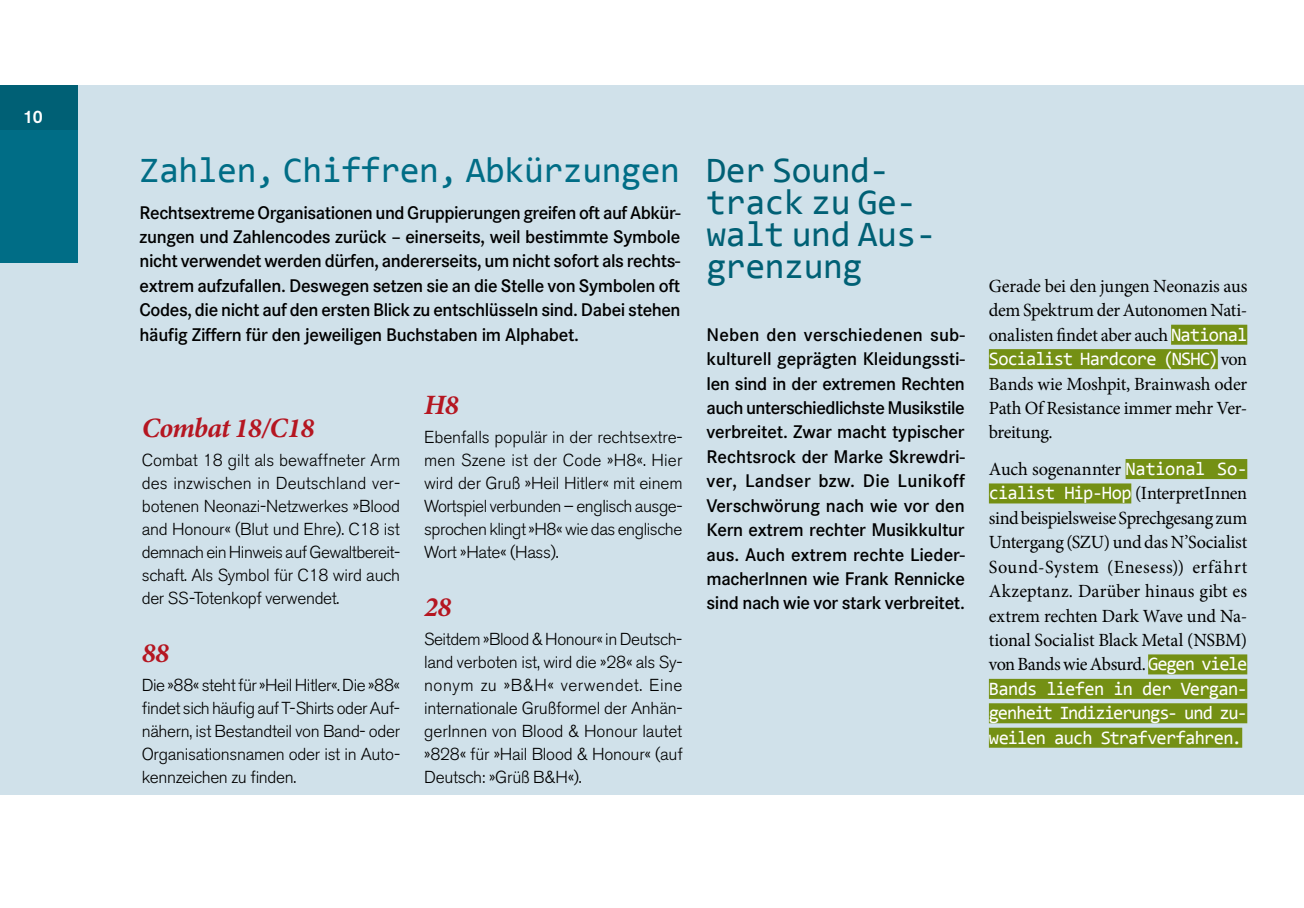
<style>
.page{position:relative;width:1304px;height:908px;background:#fff}
.page>*{position:absolute;margin:0;border:0;box-sizing:border-box;transform-origin:0 0}
.t1{font:36px/32px "Consolas";letter-spacing:-.01em;color:#006075}
.t2{font:36px "Consolas";letter-spacing:-.01em;color:#006d86}
.t3{font:italic 700 28px "Minion Pro";letter-spacing:-.02em;color:#b51621}
.t4{font:19px/24.4px "Consolas";letter-spacing:-.05em;color:#fff;text-align:justify}
.t5{font:18.6px/24.4px "Minion Pro";letter-spacing:-.015em;color:#000;text-align:justify}
.t6{font:500 18px/24.4px "Corporate SBQ";letter-spacing:-.02em;color:#000;text-align:justify}
.t7{font:500 18px "Akzidenz Grotesk BE";color:#fff}
.t8{font:300 17.2px/23px "Akzidenz Grotesk BE";letter-spacing:-.015em;color:#000;text-align:justify}
.s1{font-family:"Consolas";font-size:19px;color:#fff}
.s2{font-family:"Minion Pro";font-size:18.6px;color:#000}
</style>
<div class="page">
<div style="left:0;top:85px;width:1304px;height:709px;background:#d0e1ea"></div>
<div style="left:0;top:85px;width:77px;height:177px;background:#006d86"></div>
<div style="left:0;top:85px;width:77px;height:45px;background:#006075"></div>
<div style="left:1171px;top:324px;width:76px;height:20px;background:#749014"></div>
<div style="left:989px;top:349px;width:229px;height:20px;background:#749014"></div>
<div style="left:1126px;top:459px;width:121px;height:20px;background:#749014"></div>
<div style="left:989px;top:483px;width:142px;height:20px;background:#749014"></div>
<div style="left:1148px;top:654px;width:99px;height:20px;background:#749014"></div>
<div style="left:989px;top:678px;width:258px;height:20px;background:#749014"></div>
<div style="left:989px;top:703px;width:258px;height:20px;background:#749014"></div>
<div style="left:989px;top:727px;width:253px;height:20px;background:#749014"></div>
<p class="t7" style="left:23px;top:105px;width:21px">10</p>
<h1 class="t2" style="left:140px;top:148px;width:542px">Zahlen, Chiffren, Abkürzungen</h1>
<p class="t6" style="left:140px;top:200px;width:543px">Rechtsextreme Organisationen und Gruppierungen greifen oft auf Abkür&shy;zungen und Zahlencodes zurück – einerseits, weil bestimmte Symbole nicht verwendet werden dürfen, andererseits, um nicht sofort als rechts&shy;extrem aufzufallen. Deswegen setzen sie an die Stelle von Symbolen oft Codes, die nicht auf den ersten Blick zu entschlüsseln sind. Dabei stehen häufig Ziffern für den jeweiligen Buchstaben im Alphabet.</p>
<h2 class="t3" style="left:142px;top:407px;width:174px">Combat 18/C18</h2>
<p class="t8" style="left:142px;top:448px;width:260px">Combat 18 gilt als bewaffneter Arm des inzwischen in Deutschland ver&shy;botenen Neonazi-Netzwerkes »Blood and Honour« (Blut und Ehre). C18 ist demnach ein Hinweis auf Gewaltbereit&shy;schaft. Als Symbol für C18 wird auch der SS-Totenkopf verwendet.</p>
<h2 class="t3" style="left:142px;top:632px;width:29px">88</h2>
<p class="t8" style="left:142px;top:673px;width:260px">Die »88« steht für »Heil Hitler«. Die »88« findet sich häufig auf T-Shirts oder Auf&shy;nähern, ist Bestandteil von Band- oder Organisationsnamen oder ist in Auto&shy;kennzeichen zu finden.</p>
<h2 class="t3" style="left:424px;top:384px;width:36px">H8</h2>
<p class="t8" style="left:424px;top:425px;width:260px">Ebenfalls populär in der rechtsextre&shy;men Szene ist der Code »H8«. Hier wird der Gruß »Heil Hitler« mit einem Wortspiel verbunden – englisch ausge&shy;sprochen klingt »H8« wie das englische Wort »Hate« (Hass).</p>
<h2 class="t3" style="left:424px;top:586px;width:29px">28</h2>
<p class="t8" style="left:424px;top:627px;width:260px">Seitdem »Blood &amp; Honour« in Deutsch&shy;land verboten ist, wird die »28« als Sy&shy;nonym zu »B&amp;H« verwendet. Eine internationale Grußformel der Anhän&shy;gerInnen von Blood &amp; Honour lautet »828« für »Hail Blood &amp; Honour« (auf Deutsch: »Grüß B&amp;H«).</p>
<h1 class="t1" style="left:706px;top:153px;width:231px">Der Sound&shy;track zu Ge&shy;walt und Aus&shy;grenzung</h1>
<p class="t6" style="left:706px;top:322px;width:260px">Neben den verschiedenen sub&shy;kulturell geprägten Kleidungssti&shy;len sind in der extremen Rechten auch unterschiedlichste Musikstile verbreitet. Zwar macht typischer Rechtsrock der Marke Skrewdri&shy;ver, Landser bzw. Die Lunikoff Verschwörung nach wie vor den Kern extrem rechter Musikkultur aus. Auch extrem rechte Lieder&shy;macherInnen wie Frank Rennicke sind nach wie vor stark verbreitet.</p>
<p class="t5" style="left:989px;top:274px;width:260px">Gerade bei den jungen Neonazis aus dem Spektrum der Autonomen Nati&shy;onalisten findet aber auch <span class="s1">National</span></p>
<p class="t4" style="left:989px;top:346px;width:260px">Socialist Hardcore (NSHC) <span class="s2">von</span></p>
<p class="t5" style="left:989px;top:371px;width:260px">Bands wie Moshpit, Brainwash oder Path Of Resistance immer mehr Ver&shy;breitung.</p>
<p class="t5" style="left:989px;top:457px;width:260px">Auch sogenannter <span class="s1">National So&shy;cialist Hip-Hop</span> (InterpretInnen sind beispielsweise Sprechgesang zum Untergang (SZU) und das N’Socialist Sound-System (Enesess)) erfährt Akzeptanz. Darüber hinaus gibt es extrem rechten Dark Wave und Na&shy;tional Socialist Black Metal (NSBM) von Bands wie Absurd. <span class="s1">Gegen viele</span></p>
<p class="t4" style="left:989px;top:675px;width:260px">Bands liefen in der Vergan&shy;genheit Indizierungs- und zu&shy;weilen auch Strafverfahren.</p>
</div>
